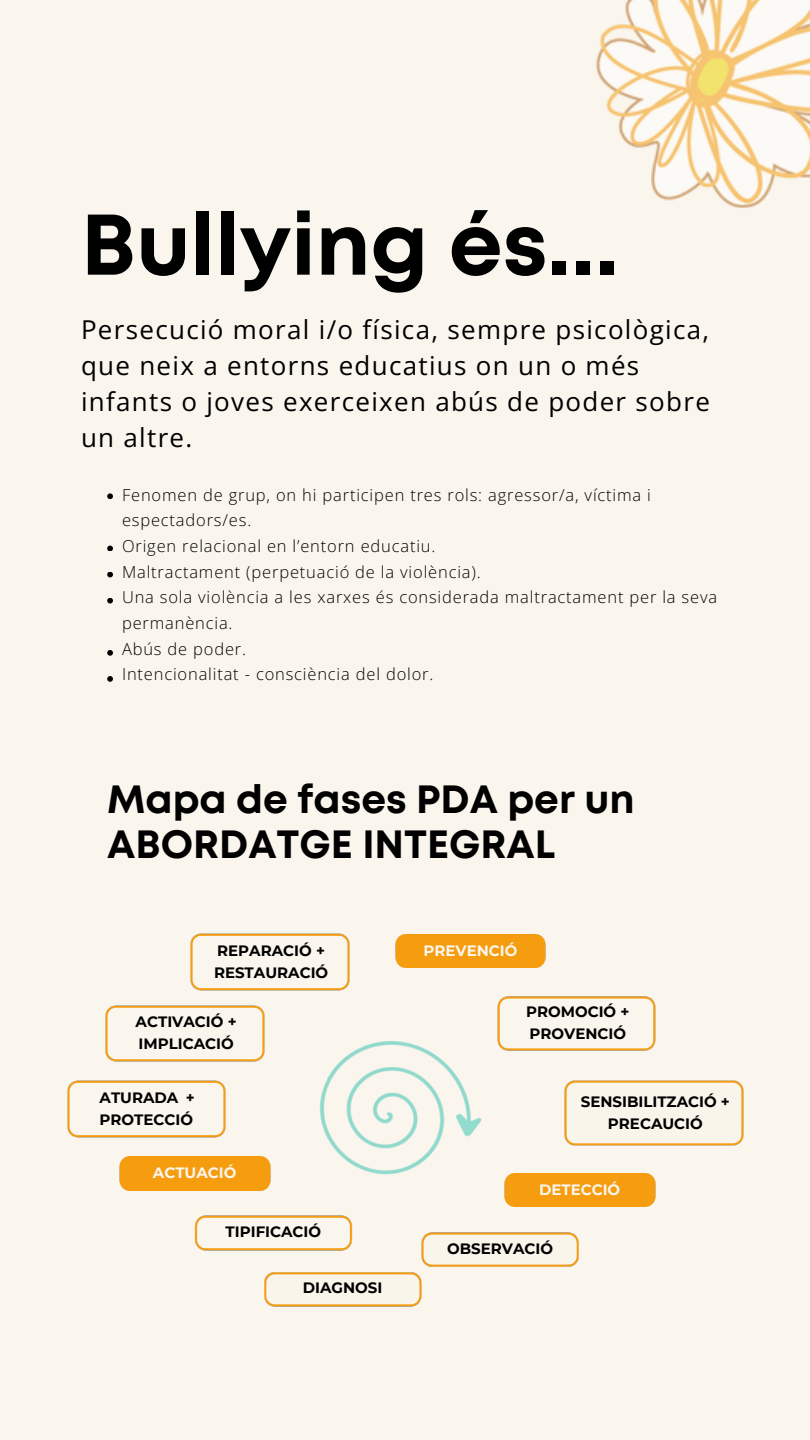
<style>
.page{position:relative;width:810px;height:1440px;background:#faf6ee}
.page>*{position:absolute;margin:0;border:0;box-sizing:border-box;transform-origin:0 0}
.t1{font:700 85.8px "Mont";color:#000}
.t2{font:700 39.4px/45px "Mont";color:#000}
.t3{font:26px/36px "Open Sans";letter-spacing:.05em;color:#000}
.t4{font:300 16.5px/25.6px "Open Sans";letter-spacing:.05em;color:#000}
.t5{font:700 15px/22.4px "Montserrat";color:#000}
.t6{font:700 15px "Montserrat";color:#faf6ee}
</style>
<div class="page">
<img style="left:595px;top:0;width:215px;height:208px">
<svg style="left:107px;top:493px;width:6px;height:6px"></svg>
<svg style="left:107px;top:546px;width:6px;height:5px"></svg>
<svg style="left:107px;top:572px;width:6px;height:5px"></svg>
<svg style="left:107px;top:598px;width:6px;height:6px"></svg>
<svg style="left:107px;top:650px;width:6px;height:6px"></svg>
<svg style="left:107px;top:676px;width:6px;height:6px"></svg>
<img style="left:67px;top:1080px;width:159px;height:58px">
<img style="left:105px;top:1005px;width:160px;height:57px">
<div style="left:119px;top:1157px;width:151px;height:33px;background:#f59c0f"></div>
<img style="left:190px;top:933px;width:160px;height:58px">
<img style="left:194px;top:1215px;width:159px;height:36px">
<div style="left:395px;top:934px;width:151px;height:34px;background:#f59c0f"></div>
<img style="left:260px;top:1229px;width:319px;height:78px">
<div style="left:504px;top:1174px;width:151px;height:33px;background:#f59c0f"></div>
<img style="left:564px;top:1080px;width:180px;height:66px">
<img style="left:319px;top:1041px;width:163px;height:134px">
<img style="left:497px;top:996px;width:159px;height:55px">
<p class="t1" style="left:81px;top:212px;width:539px">Bullying és...</p>
<p class="t3" style="left:81px;top:311px;width:630px">Persecució moral i/o física, sempre psicològica, que neix a entorns educatius on un o més infants o joves exerceixen abús de poder sobre un altre.</p>
<h2 class="t4" style="left:122px;top:481px;width:597px">Fenomen de grup, on hi participen tres rols: agressor/a, víctima i espectadors/es.<br>Origen relacional en l’entorn educatiu.<br>Maltractament (perpetuació de la violència).<br>Una sola violència a les xarxes és considerada maltractament per la seva permanència.<br>Abús de poder.<br>Intencionalitat - consciència del dolor.</h2>
<p class="t2" style="left:107px;top:780px;width:529px">Mapa de fases PDA per un<br>ABORDATGE INTEGRAL</p>
<h3 class="t5" style="left:214px;top:939px;width:116px">REPARACIÓ +<br>RESTAURACIÓ</h3>
<p class="t5" style="left:136px;top:1010px;width:103px">ACTIVACIÓ +<br>IMPLICACIÓ</p>
<h1 class="t5" style="left:100px;top:1086px;width:97px">ATURADA +<br>PROTECCIÓ</h1>
<h3 class="t6" style="left:153px;top:1163px;width:85px">ACTUACIÓ</h3>
<p class="t5" style="left:226px;top:1221px;width:97px">TIPIFICACIÓ</p>
<p class="t5" style="left:303px;top:1276px;width:81px">DIAGNOSI</p>
<p class="t6" style="left:423px;top:941px;width:95px">PREVENCIÓ</p>
<h3 class="t5" style="left:526px;top:1000px;width:105px">PROMOCIÓ +<br>PROVENCIÓ</h3>
<p class="t5" style="left:581px;top:1090px;width:151px;text-align:center">SENSIBILITZACIÓ +<br>PRECAUCIÓ</p>
<p class="t6" style="left:539px;top:1180px;width:83px">DETECCIÓ</p>
<h3 class="t5" style="left:447px;top:1237px;width:107px">OBSERVACIÓ</h3>
</div>
